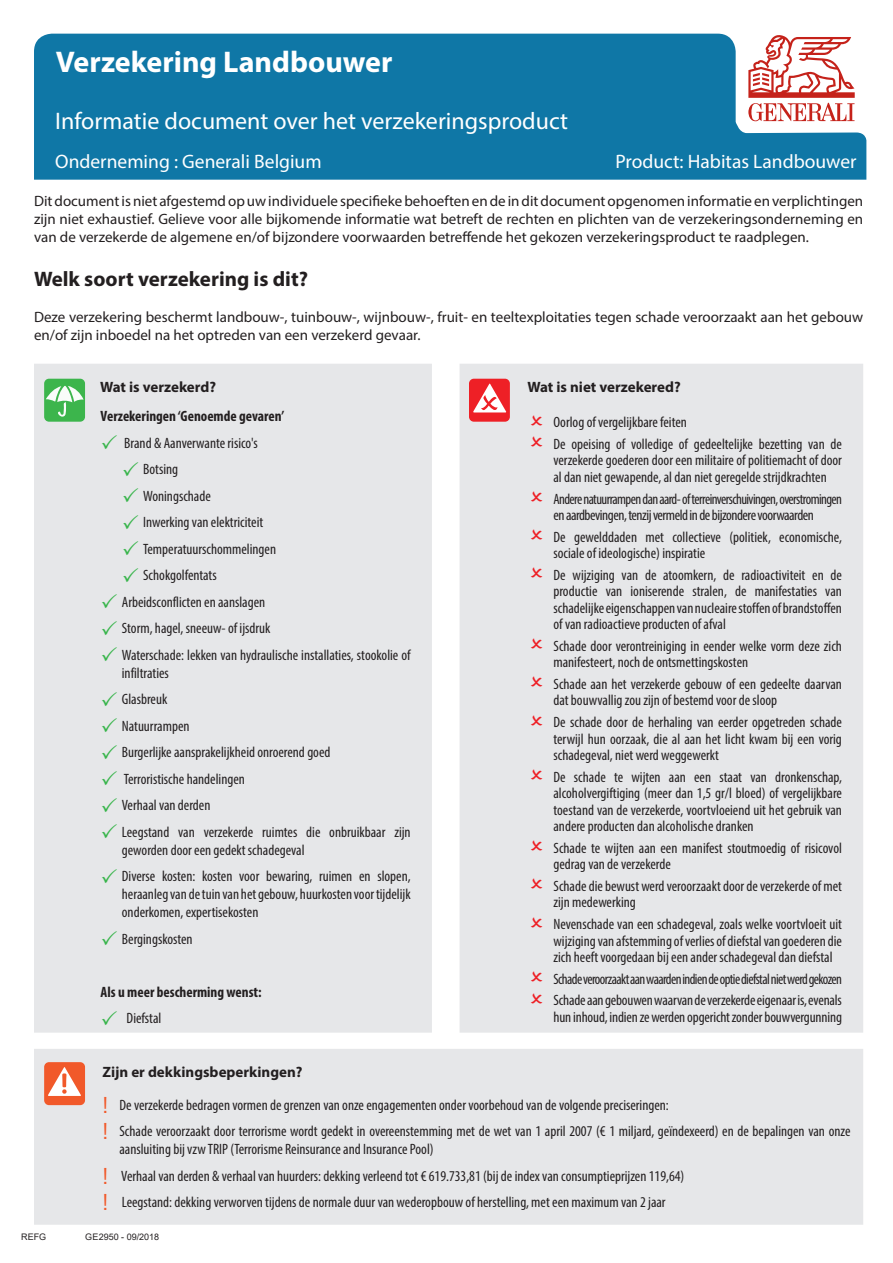
<style>
.page{position:relative;width:893px;height:1263px;background:#fff}
.page>*{position:absolute;margin:0;border:0;box-sizing:border-box;transform-origin:0 0}
.t1{font:700 30px "Myriad Pro";color:#fff}
.t2{font:24px "Myriad Pro";color:#fff}
.t3{font:700 21px "Myriad Pro";color:#231f20}
.t4{font:19.5px "Myriad Pro";color:#fff}
.t5{font:condensed 15px/16.5px "Myriad Pro";color:#231f20}
.t6{font:15px/18px "Myriad Pro";color:#231f20;text-align:justify}
.t7{font:condensed 15px/16.5px "Myriad Pro";letter-spacing:-.04em;color:#231f20;scale:.96 1}
.t8{font:700 condensed 15px "Myriad Pro";color:#231f20}
.t9{font:700 15px "Myriad Pro";color:#231f20}
.t10{font:9px "Arial";color:#231f20}
.s1{font-weight:700;font-stretch:normal}
.s2{font-family:"Helvetica Neue LT Std";font-size:22.5px;color:#f1592a}
</style>
<div class="page">
<div style="left:34px;top:34px;width:832px;height:146px;background:#0f77a6"></div>
<div style="left:34px;top:364px;width:829px;height:669px;background:#e6e7e9"></div>
<div style="left:34px;top:1049px;width:829px;height:176px;background:#e6e7e9"></div>
<div style="left:44px;top:379px;width:41px;height:43px;background:#3cb54c;border-radius:5px"></div>
<svg style="left:46px;top:386px;width:38px;height:31px"></svg>
<div style="left:469px;top:379px;width:41px;height:43px;background:#ee2026;border-radius:5px"></div>
<svg style="left:473px;top:383px;width:34px;height:29px"></svg>
<div style="left:44px;top:1062px;width:41px;height:43px;background:#f1592a;border-radius:5px"></div>
<svg style="left:48px;top:1067px;width:33px;height:29px"></svg>
<svg style="left:748px;top:35px;width:107px;height:86px"></svg>
<svg style="left:102px;top:435px;width:15px;height:14px"></svg>
<svg style="left:123px;top:461px;width:15px;height:15px"></svg>
<svg style="left:123px;top:488px;width:15px;height:14px"></svg>
<svg style="left:123px;top:514px;width:15px;height:15px"></svg>
<svg style="left:123px;top:541px;width:15px;height:14px"></svg>
<svg style="left:123px;top:567px;width:15px;height:15px"></svg>
<svg style="left:102px;top:594px;width:15px;height:14px"></svg>
<svg style="left:102px;top:620px;width:15px;height:15px"></svg>
<svg style="left:102px;top:647px;width:15px;height:14px"></svg>
<svg style="left:102px;top:691px;width:15px;height:15px"></svg>
<svg style="left:102px;top:718px;width:15px;height:14px"></svg>
<svg style="left:102px;top:744px;width:15px;height:15px"></svg>
<svg style="left:102px;top:771px;width:15px;height:14px"></svg>
<svg style="left:102px;top:797px;width:15px;height:15px"></svg>
<svg style="left:102px;top:824px;width:15px;height:14px"></svg>
<svg style="left:102px;top:868px;width:15px;height:15px"></svg>
<svg style="left:102px;top:931px;width:15px;height:14px"></svg>
<svg style="left:102px;top:1010px;width:15px;height:15px"></svg>
<svg style="left:531px;top:415px;width:11px;height:10px"></svg>
<svg style="left:531px;top:436px;width:11px;height:11px"></svg>
<svg style="left:531px;top:491px;width:11px;height:10px"></svg>
<svg style="left:531px;top:529px;width:11px;height:10px"></svg>
<svg style="left:531px;top:567px;width:11px;height:11px"></svg>
<svg style="left:531px;top:638px;width:11px;height:11px"></svg>
<svg style="left:531px;top:676px;width:11px;height:11px"></svg>
<svg style="left:531px;top:715px;width:11px;height:10px"></svg>
<svg style="left:531px;top:769px;width:11px;height:10px"></svg>
<svg style="left:531px;top:840px;width:11px;height:11px"></svg>
<svg style="left:531px;top:878px;width:11px;height:11px"></svg>
<svg style="left:531px;top:916px;width:11px;height:11px"></svg>
<svg style="left:531px;top:971px;width:11px;height:10px"></svg>
<svg style="left:531px;top:993px;width:11px;height:10px"></svg>
<h1 class="t1" style="left:56px;top:42px;width:338px">Verzekering Landbouwer</h1>
<h2 class="t2" style="left:55px;top:106px;width:514px">Informatie document over het verzekeringsproduct</h2>
<h3 class="t4" style="left:55px;top:149px;width:268px">Onderneming : Generali Belgium</h3>
<h3 class="t4" style="left:615px;top:149px;width:243px">Product: Habitas Landbouwer</h3>
<p class="t6" style="left:34px;top:192px;width:831px">Dit document is niet afgestemd op uw individuele specifieke behoeften en de in dit document opgenomen informatie en verplichtingen zijn niet exhaustief. Gelieve voor alle bijkomende informatie wat betreft de rechten en plichten van de verzekeringsonderneming en van de verzekerde de algemene en/of bijzondere voorwaarden betreffende het gekozen verzekeringsproduct te raadplegen.</p>
<h3 class="t3" style="left:34px;top:265px;width:276px">Welk soort verzekering is dit?</h3>
<p class="t6" style="left:34px;top:307px;width:831px">Deze verzekering beschermt landbouw-, tuinbouw-, wijnbouw-, fruit- en teeltexploitaties tegen schade veroorzaakt aan het gebouw en/of zijn inboedel na het optreden van een verzekerd gevaar.</p>
<p class="t9" style="left:100px;top:377px;width:118px">Wat is verzekerd?</p>
<p class="t9" style="left:527px;top:377px;width:155px">Wat is niet verzekered?</p>
<p class="t8" style="left:101px;top:407px;width:185px">Verzekeringen ‘Genoemde gevaren’</p>
<p class="t5" style="left:124px;top:434px;width:135px">Brand &amp; Aanverwante risico's</p>
<p class="t5" style="left:143px;top:461px;width:37px">Botsing</p>
<p class="t5" style="left:143px;top:487px;width:69px">Woningschade</p>
<p class="t5" style="left:143px;top:514px;width:122px">Inwerking van elektriciteit</p>
<p class="t5" style="left:143px;top:540px;width:134px">Temperatuurschommelingen</p>
<p class="t5" style="left:143px;top:567px;width:75px">Schokgolfentats</p>
<p class="t5" style="left:122px;top:593px;width:145px">Arbeidsconflicten en aanslagen</p>
<p class="t5" style="left:122px;top:620px;width:150px">Storm, hagel, sneeuw- of ijsdruk</p>
<p class="t5" style="left:122px;top:646px;width:290px">Waterschade: lekken van hydraulische installaties, stookolie of</p>
<p class="t5" style="left:122px;top:659px;width:290px;line-height:26.5px">infiltraties<br>Glasbreuk<br>Natuurrampen<br>Burgerlijke aansprakelijkheid onroerend goed<br>Terroristische handelingen<br>Verhaal van derden<br>Leegstand van verzekerde ruimtes die onbruikbaar zijn</p>
<p class="t5" style="left:122px;top:836px;width:290px;line-height:26.5px">geworden door een gedekt schadegeval<br>Diverse kosten: kosten voor bewaring, ruimen en slopen,</p>
<p class="t5" style="left:122px;top:885px;width:290px;line-height:18px">heraanleg van de tuin van het gebouw, huurkosten voor tijdelijk onderkomen, expertisekosten</p>
<p class="t5" style="left:122px;top:930px;width:72px">Bergingskosten</p>
<p class="t8" style="left:101px;top:982px;width:163px">Als u meer bescherming wenst:</p>
<p class="t5" style="left:127px;top:1010px;width:36px">Diefstal</p>
<p class="t5" style="left:553px;top:411px;width:290px;line-height:21.6px">Oorlog of vergelijkbare feiten<br>De opeising of volledige of gedeeltelijke bezetting van de</p>
<p class="t5" style="left:553px;top:452px;width:290px">verzekerde goederen door een militaire of politiemacht of door al dan niet gewapende, al dan niet geregelde strijdkrachten</p>
<p class="t7" style="left:553px;top:490px;width:302px">Andere natuurrampen dan aard- of terreinverschuivingen, overstromingen en aardbevingen, tenzij vermeld in de bijzondere voorwaarden</p>
<p class="t5" style="left:553px;top:528px;width:290px">De gewelddaden met collectieve (politiek, economische, sociale of ideologische) inspiratie</p>
<p class="t5" style="left:553px;top:566px;width:290px;text-align:justify">De wijziging van de atoomkern, de radioactiviteit en de productie van ioniserende stralen, de manifestaties van schadelijke eigenschappen van nucleaire stoffen of brandstoffen of van radioactieve producten of afval</p>
<p class="t5" style="left:553px;top:637px;width:290px">Schade door verontreiniging in eender welke vorm deze zich manifesteert, noch de ontsmettingskosten</p>
<p class="t5" style="left:553px;top:675px;width:290px">Schade aan het verzekerde gebouw of een gedeelte daarvan dat bouwvallig zou zijn of bestemd voor de sloop</p>
<p class="t5" style="left:553px;top:714px;width:290px;text-align:justify">De schade door de herhaling van eerder opgetreden schade terwijl hun oorzaak, die al aan het licht kwam bij een vorig schadegeval, niet werd weggewerkt</p>
<p class="t5" style="left:553px;top:768px;width:290px;text-align:justify">De schade te wijten aan een staat van dronkenschap, alcoholvergiftiging (meer dan 1,5 gr/l bloed) of vergelijkbare toestand van de verzekerde, voortvloeiend uit het gebruik van andere producten dan alcoholische dranken</p>
<p class="t5" style="left:553px;top:839px;width:290px">Schade te wijten aan een manifest stoutmoedig of risicovol gedrag van de verzekerde</p>
<p class="t5" style="left:553px;top:877px;width:290px">Schade die bewust werd veroorzaakt door de verzekerde of met zijn medewerking</p>
<p class="t5" style="left:553px;top:916px;width:290px;text-align:justify">Nevenschade van een schadegeval, zoals welke voortvloeit uit wijziging van afstemming of verlies of diefstal van goederen die zich heeft voorgedaan bij een ander schadegeval dan diefstal</p>
<p class="t7" style="left:553px;top:968px;width:302px;line-height:21.6px">Schade veroorzaakt aan waarden indien de optie diefstal niet werd gekozen<br>Schade aan gebouwen waarvan de verzekerde eigenaar is, evenals</p>
<p class="t5" style="left:553px;top:1008px;width:290px">hun inhoud, indien ze werden opgericht zonder bouwvergunning</p>
<p class="t5" style="left:102px;top:1056px;width:568px;line-height:32.5px"><span class="s1">Zijn er dekkingsbeperkingen?<br></span><span class="s2">!</span> De verzekerde bedragen vormen de grenzen van onze engagementen onder voorbehoud van de volgende preciseringen:</p>
<p class="t5" style="left:119px;top:1122px;width:732px;line-height:18px;text-indent:-17px"><span class="s2">!</span> Schade veroorzaakt door terrorisme wordt gedekt in overeenstemming met de wet van 1 april 2007 (€ 1 miljard, geïndexeerd) en de bepalingen van onze aansluiting bij vzw TRIP (Terrorisme Reinsurance and Insurance Pool)</p>
<p class="t5" style="left:102px;top:1162px;width:583px;line-height:26.5px"><span class="s2">!</span> Verhaal van derden &amp; verhaal van huurders: dekking verleend tot € 619.733,81 (bij de index van consumptieprijzen 119,64) <span class="s2">!</span> Leegstand: dekking verworven tijdens de normale duur van wederopbouw of herstelling, met een maximum van 2 jaar</p>
<p class="t10" style="left:21px;top:1230px;width:27px">REFG</p>
<p class="t10" style="left:85px;top:1230px;width:76px">GE2950 - 09/2018</p>
</div>
